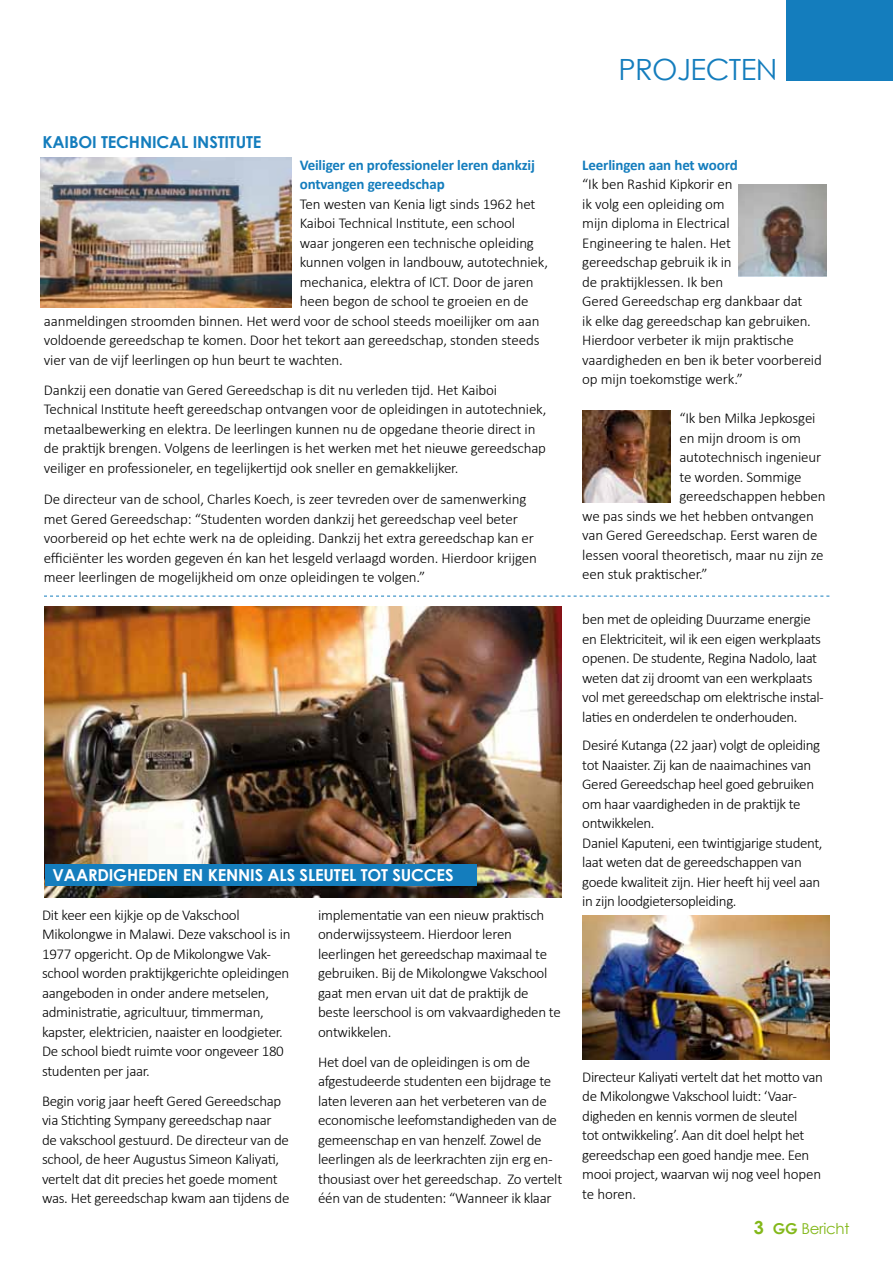
<style>
.page{position:relative;width:893px;height:1263px;background:#fff}
.page>*{position:absolute;margin:0;border:0;box-sizing:border-box;transform-origin:0 0}
.t1{font:29.25px "Century Gothic";letter-spacing:-.02em;color:#147dbd}
.t2{font:700 16.5px "Century Gothic";letter-spacing:-.01em;color:#fff}
.t3{font:700 16.5px "Century Gothic";letter-spacing:-.01em;color:#147dbd}
.t4{font:300 15px/19.5px "Calibri";letter-spacing:-.02em;color:#000}
.t5{font:700 15px/19.5px "Calibri";letter-spacing:-.01em;color:#147dbd}
.t6{font:15px "Century Gothic";letter-spacing:-.02em;color:#83b81a}
.s1{font-weight:700;font-size:18px}
.s2{font-weight:700}
</style>
<div class="page">
<img style="left:738px;top:184px;width:89px;height:92px">
<img style="left:582px;top:410px;width:89px;height:92px">
<img style="left:45px;top:607px;width:516px;height:291px">
<img style="left:582px;top:915px;width:247px;height:144px">
<svg style="left:44px;top:596px;width:785px;height:1px"></svg>
<div style="left:787px;top:0;width:106px;height:81px;background:#147dbd"></div>
<img style="left:40px;top:157px;width:251px;height:151px">
<div style="left:45px;top:864px;width:431px;height:21px;background:#147dbd"></div>
<h1 class="t1" style="left:618px;top:52px;width:89px">PROJECTE</h1>
<h1 class="t1" style="left:756px;top:52px;width:23px">N</h1>
<p class="t3" style="left:43px;top:131px;width:164px">KAI BOI TECHNICAL INSTIT</p>
<p class="t3" style="left:236px;top:131px;width:27px">UTE</p>
<p class="t5" style="left:300px;top:155px;width:237px">Veiliger en professioneler leren dankzij ontvangen gereedschap</p>
<p class="t4" style="left:300px;top:193px;width:237px">Ten westen van Kenia ligt sinds 1962 het</p>
<p class="t4" style="left:300px;top:213px;width:217px">Kaiboi Technical Institute, een school</p>
<p class="t4" style="left:300px;top:232px;width:236px">waar jongeren een technische opleiding</p>
<p class="t4" style="left:300px;top:252px;width:250px">kunnen volgen in landbouw, autotechniek,</p>
<p class="t4" style="left:300px;top:271px;width:235px">mechanica, elektra of ICT. Door de jaren</p>
<p class="t4" style="left:300px;top:291px;width:230px">heen begon de school te groeien en de</p>
<p class="t4" style="left:44px;top:310px;width:497px">aanmeldingen stroomden binnen. Het werd voor de school steeds moeilijker om aan</p>
<p class="t4" style="left:44px;top:330px;width:497px">voldoende gereedschap te komen. Door het tekort aan gereedschap, stonden steeds</p>
<p class="t4" style="left:44px;top:349px;width:300px">vier van de vijf leerlingen op hun beurt te wachten.</p>
<p class="t4" style="left:44px;top:379px;width:504px">Dankzij een donatie van Gered Gereedschap is dit nu verleden tijd. Het Kaiboi Technical Institute heeft gereedschap ontvangen voor de opleidingen in autotechniek, metaalbewerking en elektra. De leerlingen kunnen nu de opgedane theorie direct in de praktijk brengen. Volgens de leerlingen is het werken met het nieuwe gereedschap veiliger en professioneler, en tegelijkertijd ook sneller en gemakkelijker.</p>
<p class="t4" style="left:44px;top:489px;width:494px">De directeur van de school, Charles Koech, is zeer tevreden over de samenwerking met Gered Gereedschap: “Studenten worden dankzij het gereedschap veel beter voorbereid op het echte werk na de opleiding. Dankzij het extra gereedschap kan er efficiënter les worden gegeven én kan het lesgeld verlaagd worden. Hierdoor krijgen meer leerlingen de mogelijkheid om onze opleidingen te volgen.”</p>
<p class="t2" style="left:53px;top:864px;width:23px">VAARDIG</p>
<p class="t2" style="left:127px;top:864px;width:109px">HEDEN EN KENNIS</p>
<p class="t2" style="left:268px;top:864px;width:10px">ALS</p>
<p class="t2" style="left:300px;top:864px;width:72px">SLEUTEL TOT</p>
<p class="t2" style="left:392px;top:864px;width:61px">SUCCES</p>
<p class="t4" style="left:42px;top:904px;width:250px">Dit keer een kijkje op de Vakschool Mikolongwe in Malawi. Deze vakschool is in 1977 opgericht. Op de Mikolongwe Vak&shy;school worden praktijkgerichte opleidingen aangeboden in onder andere metselen, administratie, agricultuur, timmerman, kapster, elektricien, naaister en loodgieter.<br>De school biedt ruimte voor ongeveer 180 studenten per jaar.</p>
<p class="t4" style="left:42px;top:1090px;width:249px">Begin vorig jaar heeft Gered Gereedschap via Stichting Sympany gereedschap naar de vakschool gestuurd. De directeur van de school, de heer Augustus Simeon Kaliyati, vertelt dat dit precies het goede moment was. Het gereedschap kwam aan tijdens de</p>
<p class="t4" style="left:318px;top:904px;width:244px">implementatie van een nieuw praktisch onderwijssysteem. Hierdoor leren leerlingen het gereedschap maximaal te gebruiken. Bij de Mikolongwe Vakschool gaat men ervan uit dat de praktijk de beste leerschool is om vakvaardigheden te ontwikkelen.</p>
<p class="t4" style="left:318px;top:1051px;width:246px">Het doel van de opleidingen is om de afgestudeerde studenten een bijdrage te laten leveren aan het verbeteren van de economische leefomstandigheden van de gemeenschap en van henzelf. Zowel de leerlingen als de leerkrachten zijn erg en&shy;thousiast over het gereedschap. Zo vertelt één van de studenten: “Wanneer ik klaar</p>
<p class="t5" style="left:582px;top:155px;width:157px">Leerlingen aan het woord</p>
<p class="t4" style="left:582px;top:174px;width:241px">“Ik ben Rashid Kipkorir en<br>ik volg een opleiding om<br>mijn diploma in Electrical<br>Engineering te halen. Het<br>gereedschap gebruik ik in<br>de praktijklessen. Ik ben<br>Gered Gereedschap erg dankbaar dat<br>ik elke dag gereedschap kan gebruiken.<br>Hierdoor verbeter ik mijn praktische vaardigheden en ben ik beter voorbereid op mijn toekomstige werk.”</p>
<p class="t4" style="left:679px;top:408px;width:138px">“Ik ben Milka Jepkosgei</p>
<p class="t4" style="left:679px;top:427px;width:123px">en mijn droom is om</p>
<p class="t4" style="left:679px;top:447px;width:143px">autotechnisch ingenieur</p>
<p class="t4" style="left:679px;top:466px;width:124px">te worden. Sommige</p>
<p class="t4" style="left:679px;top:486px;width:148px">gereedschappen hebben</p>
<p class="t4" style="left:582px;top:505px;width:233px">we pas sinds we het hebben ontvangen</p>
<p class="t4" style="left:582px;top:525px;width:237px">van Gered Gereedschap. Eerst waren de</p>
<p class="t4" style="left:582px;top:544px;width:243px">lessen vooral theoretisch, maar nu zijn ze</p>
<p class="t4" style="left:582px;top:564px;width:127px">een stuk praktischer.”</p>
<p class="t4" style="left:582px;top:609px;width:243px">ben met de opleiding Duurzame energie en Elektriciteit, wil ik een eigen werkplaats openen. De studente, Regina Nadolo, laat weten dat zij droomt van een werkplaats vol met gereedschap om elektrische instal&shy;laties en onderdelen te onderhouden.</p>
<p class="t4" style="left:582px;top:735px;width:242px">Desiré Kutanga (22 jaar) volgt de opleiding tot Naaister. Zij kan de naaimachines van Gered Gereedschap heel goed gebruiken om haar vaardigheden in de praktijk te ontwikkelen.<br>Daniel Kaputeni, een twintigjarige student, laat weten dat de gereedschappen van goede kwaliteit zijn. Hier heeft hij veel aan in zijn loodgietersopleiding.</p>
<p class="t4" style="left:582px;top:1066px;width:242px">Directeur Kaliyati vertelt dat het motto van de Mikolongwe Vakschool luidt: ‘Vaar&shy;digheden en kennis vormen de sleutel<br>tot ontwikkeling’. Aan dit doel helpt het gereedschap een goed handje mee. Een mooi project, waarvan wij nog veel hopen te horen.</p>
<p class="t6" style="left:754px;top:1219px;width:97px"><span class="s1">3</span> <span class="s2">GG</span> BERICHT</p>
</div>
